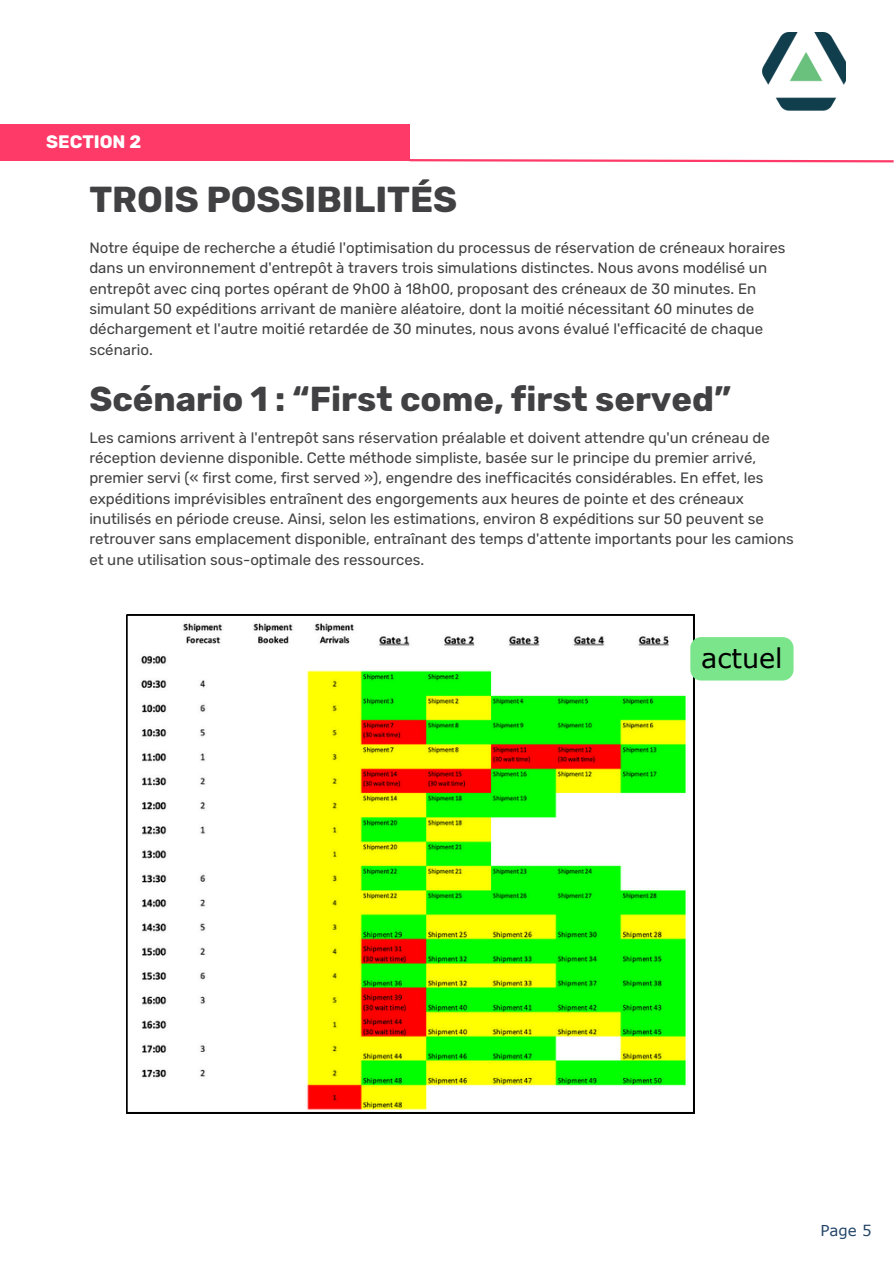
<style>
.page{position:relative;width:894px;height:1264px;background:#fff}
.page>*{position:absolute;margin:0;border:0;box-sizing:border-box;transform-origin:0 0}
.t1{font:700 36px "Rubik";color:#414143}
.t2{font:700 34.5px "Rubik";color:#414143}
.t3{font:27px "Verdana";color:#000}
.t4{font:700 18px "Rubik";color:#fff}
.t5{font:15px/20.2px "Rubik";color:#414143}
.t6{font:15px "Verdana";color:#244568}
</style>
<div class="page">
<div style="left:0;top:124px;width:409px;height:37px;background:#fd3a68"></div>
<svg style="left:409px;top:158px;width:484px;height:5px"></svg>
<img style="left:762px;top:33px;width:83px;height:78px">
<svg style="left:126px;top:615px;width:567px;height:498px"></svg>
<div style="left:690px;top:637px;width:103px;height:43px;background:#7be58b"></div>
<p class="t4" style="left:46px;top:131px;width:97px">SECTION 2</p>
<p class="t1" style="left:89px;top:178px;width:369px">TROIS POSSIBILITÉS</p>
<h2 class="t5" style="left:89px;top:238px;width:697px">Notre équipe de recherche a étudié l'optimisation du processus de réservation de créneaux horaires dans un environnement d'entrepôt à travers trois simulations distinctes. Nous avons modélisé un entrepôt avec cinq portes opérant de 9h00 à 18h00, proposant des créneaux de 30 minutes. En simulant 50 expéditions arrivant de manière aléatoire, dont la moitié nécessitant 60 minutes de déchargement et l'autre moitié retardée de 30 minutes, nous avons évalué l'efficacité de chaque scénario.</h2>
<p class="t2" style="left:89px;top:379px;width:643px">Scénario 1 : “First come, first served”</p>
<h3 class="t5" style="left:89px;top:427px;width:705px">Les camions arrivent à l'entrepôt sans réservation préalable et doivent attendre qu'un créneau de réception devienne disponible. Cette méthode simpliste, basée sur le principe du premier arrivé, premier servi (« first come, first served »), engendre des inefficacités considérables. En effet, les expéditions imprévisibles entraînent des engorgements aux heures de pointe et des créneaux inutilisés en période creuse. Ainsi, selon les estimations, environ 8 expéditions sur 50 peuvent se retrouver sans emplacement disponible, entraînant des temps d'attente importants pour les camions et une utilisation sous-optimale des ressources.</h3>
<p class="t3" style="left:701px;top:641px;width:83px">actuel</p>
<p class="t6" style="left:820px;top:1221px;width:53px">Page 5</p>
</div>
